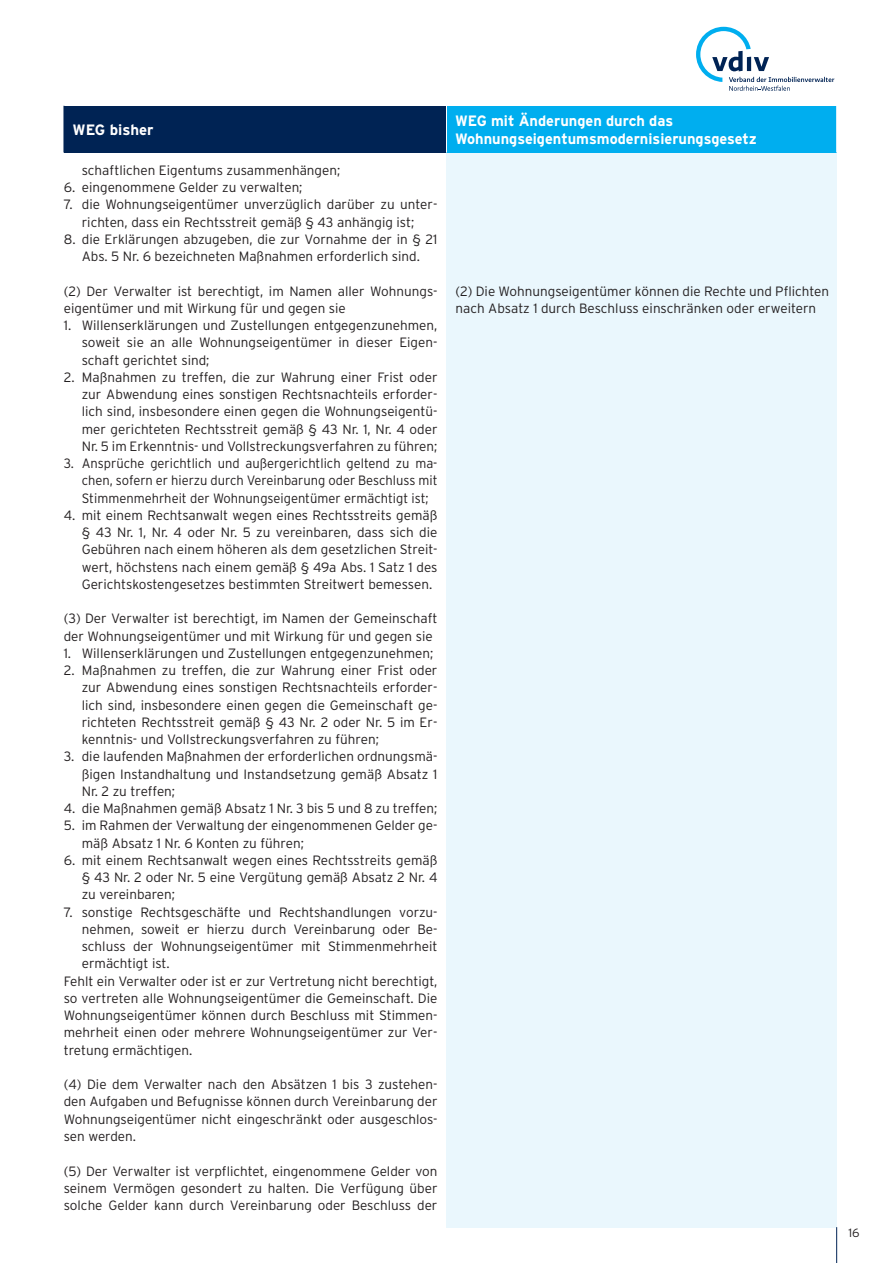
<style>
.page{position:relative;width:893px;height:1263px;background:#fff}
.page>*{position:absolute;margin:0;border:0;box-sizing:border-box;transform-origin:0 0}
.t1{font:700 15px/18px "Interstate";color:#fff}
.t2{font:300 13.5px/17.2px "Interstate";color:#231f20;text-align:justify}
.t3{font:300 13.5px/17.2px "Interstate";color:#231f20;text-align:justify;scale:.96 1}
.t4{font:300 12px "Interstate";color:#231f20}
</style>
<div class="page">
<div style="left:446px;top:141px;width:391px;height:1086px;background:#eaf7fd"></div>
<svg style="left:696px;top:27px;width:138px;height:64px"></svg>
<hr style="left:836px;top:1227px;width:1px;height:36px;background:#002354">
<div style="left:64px;top:106px;width:382px;height:47px;background:#002354"></div>
<div style="left:446px;top:106px;width:391px;height:47px;background:#00aeef"></div>
<hr style="left:446px;top:106px;width:1px;height:47px;background:#fff">
<hr style="left:836px;top:106px;width:1px;height:47px;background:#fff">
<p class="t1" style="left:72px;top:121px;width:83px">WEG bisher</p>
<p class="t1" style="left:455px;top:112px;width:303px">WEG mit Änderungen durch das<br>Wohnungseigentumsmodernisierungsgesetz</p>
<p class="t2" style="left:82px;top:161px;width:260px">schaftlichen Eigentums zusammenhängen;</p>
<p class="t2" style="left:64px;top:179px;width:240px">6. eingenommene Gelder zu verwalten;</p>
<p class="t2" style="left:64px;top:196px;width:375px;text-align:center">7. die Wohnungseigentümer unverzüglich darüber zu unter&shy;richten, dass ein Rechtsstreit gemäß § 43 anhängig ist;</p>
<p class="t2" style="left:64px;top:230px;width:375px;text-align:center">8. die Erklärungen abzugeben, die zur Vornahme der in § 21<br>Abs. 5 Nr. 6 bezeichneten Maßnahmen erforderlich sind.</p>
<p class="t2" style="left:64px;top:282px;width:375px">(2) Der Verwalter ist berechtigt, im Namen aller Wohnungs&shy;eigentümer und mit Wirkung für und gegen sie</p>
<p class="t2" style="left:82px;top:317px;width:357px;text-indent:-18px">1. Willenserklärungen und Zustellungen entgegenzunehmen, soweit sie an alle Wohnungseigentümer in dieser Eigen&shy;schaft gerichtet sind;</p>
<p class="t2" style="left:82px;top:368px;width:357px;text-indent:-18px">2. Maßnahmen zu treffen, die zur Wahrung einer Frist oder zur Abwendung eines sonstigen Rechtsnachteils erforder&shy;lich sind, insbesondere einen gegen die Wohnungseigentü&shy;mer gerichteten Rechtsstreit gemäß § 43 Nr. 1, Nr. 4 oder Nr. 5 im Erkenntnis- und Vollstreckungsverfahren zu führen;</p>
<p class="t3" style="left:82px;top:455px;width:372px;text-indent:-18px">3. Ansprüche gerichtlich und außergerichtlich geltend zu ma&shy;chen, sofern er hierzu durch Vereinbarung oder Beschluss mit Stimmenmehrheit der Wohnungseigentümer ermächtigt ist;</p>
<p class="t2" style="left:82px;top:506px;width:357px;text-indent:-18px">4. mit einem Rechtsanwalt wegen eines Rechtsstreits gemäß § 43 Nr. 1, Nr. 4 oder Nr. 5 zu vereinbaren, dass sich die Gebühren nach einem höheren als dem gesetzlichen Streit&shy;wert, höchstens nach einem gemäß § 49a Abs. 1 Satz 1 des Gerichtskostengesetzes bestimmten Streitwert bemessen.</p>
<p class="t2" style="left:64px;top:610px;width:375px">(3) Der Verwalter ist berechtigt, im Namen der Gemeinschaft der Wohnungseigentümer und mit Wirkung für und gegen sie</p>
<p class="t2" style="left:64px;top:644px;width:371px">1. Willenserklärungen und Zustellungen entgegenzunehmen;</p>
<p class="t2" style="left:82px;top:662px;width:357px;text-indent:-18px">2. Maßnahmen zu treffen, die zur Wahrung einer Frist oder zur Abwendung eines sonstigen Rechtsnachteils erforder&shy;lich sind, insbesondere einen gegen die Gemeinschaft ge&shy;richteten Rechtsstreit gemäß § 43 Nr. 2 oder Nr. 5 im Er&shy;kenntnis- und Vollstreckungsverfahren zu führen;</p>
<p class="t2" style="left:82px;top:748px;width:357px;text-indent:-18px">3. die laufenden Maßnahmen der erforderlichen ordnungsmä&shy;ßigen Instandhaltung und Instandsetzung gemäß Absatz 1<br>Nr. 2 zu treffen;</p>
<p class="t2" style="left:64px;top:800px;width:375px">4. die Maßnahmen gemäß Absatz 1 Nr. 3 bis 5 und 8 zu treffen;</p>
<p class="t2" style="left:82px;top:817px;width:357px;text-indent:-18px">5. im Rahmen der Verwaltung der eingenommenen Gelder ge&shy;mäß Absatz 1 Nr. 6 Konten zu führen;</p>
<p class="t2" style="left:82px;top:851px;width:357px;text-indent:-18px">6. mit einem Rechtsanwalt wegen eines Rechtsstreits gemäß § 43 Nr. 2 oder Nr. 5 eine Vergütung gemäß Absatz 2 Nr. 4 zu vereinbaren;</p>
<p class="t2" style="left:64px;top:903px;width:375px">7. sonstige Rechtsgeschäfte und Rechtshandlungen vorzu-</p>
<p class="t2" style="left:82px;top:920px;width:357px">nehmen, soweit er hierzu durch Vereinbarung oder Be-</p>
<p class="t2" style="left:82px;top:938px;width:357px">schluss der Wohnungseigentümer mit Stimmenmehrheit</p>
<p class="t2" style="left:82px;top:955px;width:89px">ermächtigt ist.</p>
<p class="t2" style="left:64px;top:972px;width:375px">Fehlt ein Verwalter oder ist er zur Vertretung nicht berechtigt,</p>
<p class="t2" style="left:64px;top:989px;width:375px">so vertreten alle Wohnungseigentümer die Gemeinschaft. Die</p>
<p class="t2" style="left:64px;top:1007px;width:375px">Wohnungseigentümer können durch Beschluss mit Stimmen-</p>
<p class="t2" style="left:64px;top:1024px;width:375px">mehrheit einen oder mehrere Wohnungseigentümer zur Ver-</p>
<p class="t2" style="left:64px;top:1041px;width:130px">tretung ermächtigen.</p>
<p class="t2" style="left:64px;top:1076px;width:375px">(4) Die dem Verwalter nach den Absätzen 1 bis 3 zustehen&shy;den Aufgaben und Befugnisse können durch Vereinbarung der Wohnungseigentümer nicht eingeschränkt oder ausgeschlos&shy;sen werden.</p>
<p class="t2" style="left:64px;top:1162px;width:375px">(5) Der Verwalter ist verpflichtet, eingenommene Gelder von seinem Vermögen gesondert zu halten. Die Verfügung über solche Gelder kann durch Vereinbarung oder Beschluss der</p>
<p class="t2" style="left:455px;top:282px;width:375px">(2) Die Wohnungseigentümer können die Rechte und Pflichten nach Absatz 1 durch Beschluss einschränken oder erweitern</p>
<p class="t4" style="left:848px;top:1226px;width:13px">16</p>
</div>
